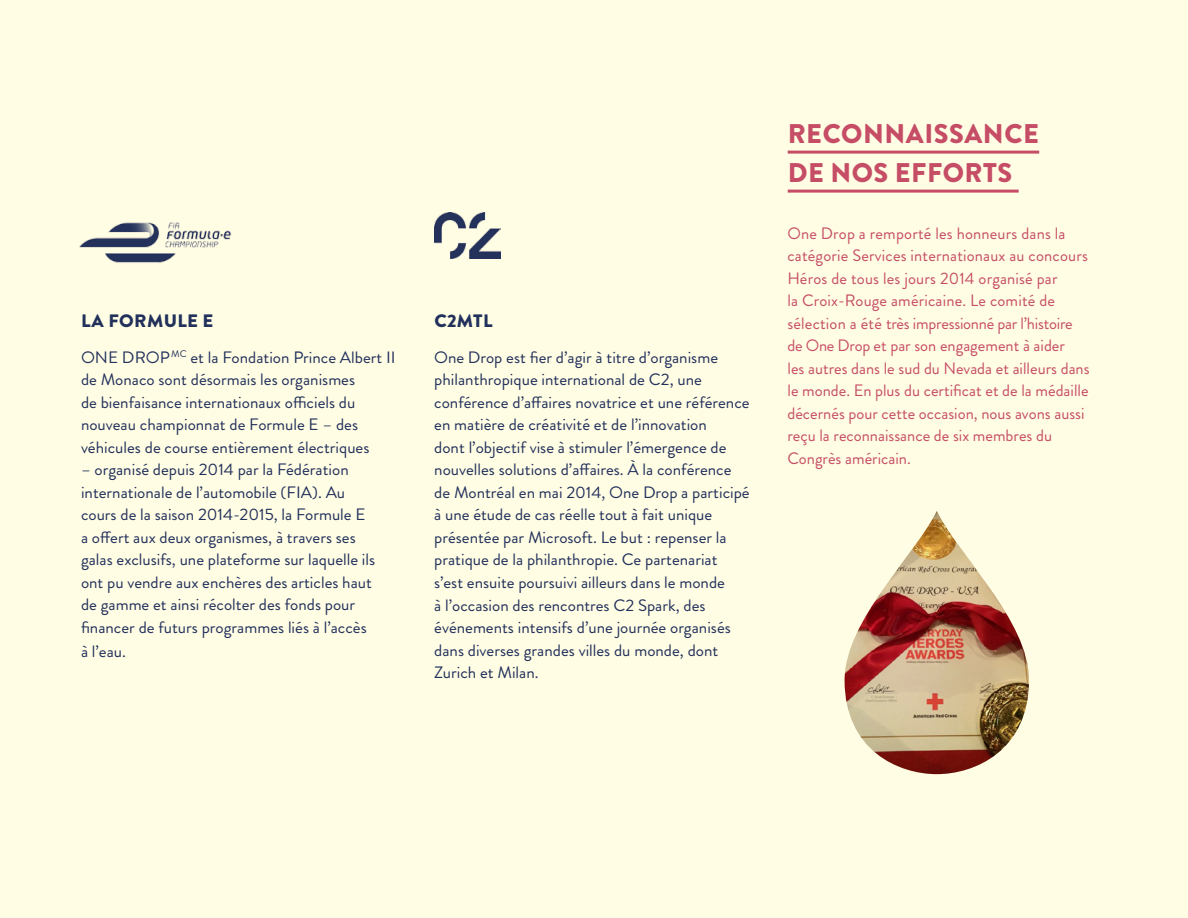
<style>
.page{position:relative;width:1188px;height:918px;background:#fffde3}
.page>*{position:absolute;margin:0;border:0;box-sizing:border-box;transform-origin:0 0}
.t1{font:900 27px/39px "Brandon Grotesque";letter-spacing:.02em;color:#c64d66}
.t2{font:900 18px "Brandon Grotesque";letter-spacing:.02em;color:#22305c}
.t3{font:16.5px/22.5px "Brandon Grotesque";color:#22305c}
.t4{font:16.5px/22.5px "Brandon Grotesque";color:#c64d66}
</style>
<div class="page">
<img style="left:434px;top:213px;width:66px;height:45px">
<img style="left:79px;top:222px;width:153px;height:41px">
<hr style="left:788px;top:151px;width:251px;height:3px;background:#c64d66">
<hr style="left:788px;top:190px;width:231px;height:3px;background:#c64d66">
<img style="left:845px;top:511px;width:184px;height:263px">
<p class="t2" style="left:81px;top:308px;width:131px">LA FORMULE E</p>
<p class="t3" style="left:81px;top:346px;width:310px">ONE DROP<sup>MC</sup> et la Fondation Prince Albert II de Monaco sont désormais les organismes<br>de bienfaisance internationaux officiels du nouveau championnat de Formule E – des véhicules de course entièrement électriques</p>
<p class="t3" style="left:81px;top:459px;width:296px">– organisé depuis 2014 par la Fédération internationale de l’automobile (FIA). Au cours de la saison 2014-2015, la Formule E a offert aux deux organismes, à travers ses galas exclusifs, une plateforme sur laquelle ils ont pu vendre aux enchères des articles haut de gamme et ainsi récolter des fonds pour financer de futurs programmes liés à l’accès</p>
<p class="t3" style="left:81px;top:640px;width:46px">à l’eau.</p>
<p class="t2" style="left:434px;top:308px;width:36px">C2MTL</p>
<p class="t3" style="left:434px;top:346px;width:317px">One Drop est fier d’agir à titre d’organisme philanthropique international de C2, une conférence d’affaires novatrice et une référence en matière de créativité et de l’innovation<br>dont l’objectif vise à stimuler l’émergence de nouvelles solutions d’affaires. À la conférence de Montréal en mai 2014, One Drop a participé à une étude de cas réelle tout à fait unique présentée par Microsoft. Le but : repenser la pratique de la philanthropie. Ce partenariat s’est ensuite poursuivi ailleurs dans le monde<br>à l’occasion des rencontres C2 Spark, des événements intensifs d’une journée organisés dans diverses grandes villes du monde, dont Zurich et Milan.</p>
<h1 class="t1" style="left:788px;top:115px;width:253px">RECONNAISSANCE<br>DE NOS EFFORTS</h1>
<p class="t4" style="left:788px;top:222px;width:304px">One Drop a remporté les honneurs dans la catégorie Services internationaux au concours Héros de tous les jours 2014 organisé par<br>la Croix-Rouge américaine. Le comité de sélection a été très impressionné par l’histoire de One Drop et par son engagement à aider<br>les autres dans le sud du Nevada et ailleurs dans le monde. En plus du certificat et de la médaille décernés pour cette occasion, nous avons aussi reçu la reconnaissance de six membres du Congrès américain.</p>
</div>
